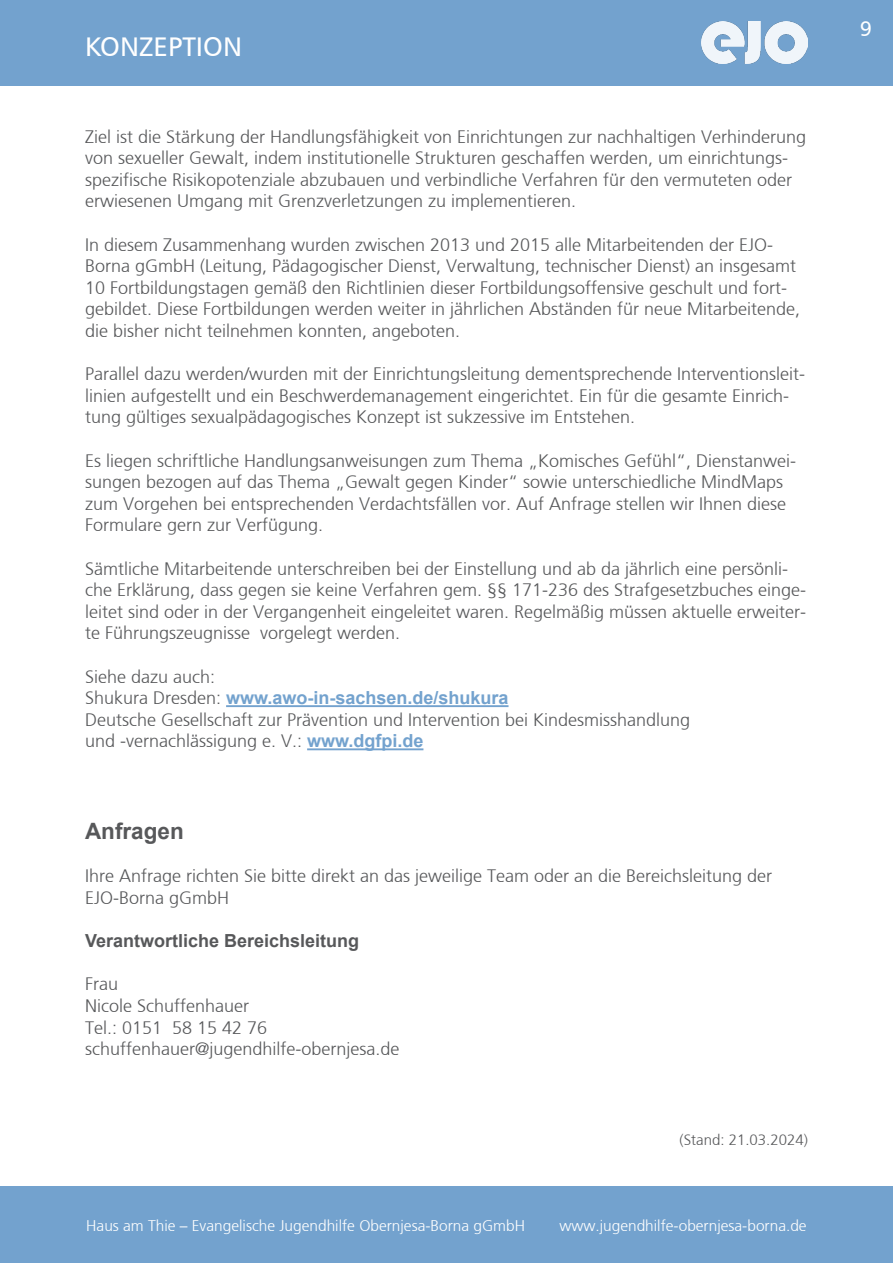
<style>
.page{position:relative;width:893px;height:1263px;background:#fff}
.page>*{position:absolute;margin:0;border:0;box-sizing:border-box;transform-origin:0 0}
.t1{font:27px "Frutiger";color:#fff}
.t2{font:700 22.5px "Arial";color:#57585a}
.t3{font:21px "Frutiger";color:#fff}
.t4{font:300 18px/21.6px "Frutiger";color:#57585a}
.t5{font:700 18px "Arial";color:#73a2ce}
.t6{font:700 18px "Arial";color:#57585a}
.t7{font:300 15.45px "Frutiger";color:#fff}
.t8{font:300 15px "Frutiger";color:#57585a}
.s1{font-family:"Frutiger";font-weight:300;color:#57585a}
.s2{font-family:"Arial";font-weight:700;color:#73a2ce}
</style>
<div class="page">
<div style="left:0;top:0;width:893px;height:85px;background:#73a2ce"></div>
<img style="left:702px;top:21px;width:106px;height:43px">
<hr style="left:226px;top:705px;width:282px;height:2px;background:#73a2ce">
<hr style="left:307px;top:748px;width:116px;height:2px;background:#73a2ce">
<div style="left:0;top:1186px;width:893px;height:77px;background:#73a2ce"></div>
<p class="t1" style="left:85px;top:29px;width:158px">KONZEPTION</p>
<p class="t4" style="left:85px;top:126px;width:723px">Ziel ist die Stärkung der Handlungsfähigkeit von Einrichtungen zur nachhaltigen Verhinderung von sexueller Gewalt, indem institutionelle Strukturen geschaffen werden, um einrichtungs&shy;spezifische Risikopotenziale abzubauen und verbindliche Verfahren für den vermuteten oder erwiesenen Umgang mit Grenzverletzungen zu implementieren.</p>
<p class="t4" style="left:85px;top:234px;width:717px">In diesem Zusammenhang wurden zwischen 2013 und 2015 alle Mitarbeitenden der EJO-Borna gGmbH (Leitung, Pädagogischer Dienst, Verwaltung, technischer Dienst) an insgesamt 10 Fortbildungstagen gemäß den Richtlinien dieser Fortbildungsoffensive geschult und fort&shy;gebildet. Diese Fortbildungen werden weiter in jährlichen Abständen für neue Mitarbeitende, die bisher nicht teilnehmen konnten, angeboten.</p>
<p class="t4" style="left:85px;top:363px;width:722px">Parallel dazu werden/wurden mit der Einrichtungsleitung dementsprechende Interventionsleit&shy;linien aufgestellt und ein Beschwerdemanagement eingerichtet. Ein für die gesamte Einrich&shy;tung gültiges sexualpädagogisches Konzept ist sukzessive im Entstehen.</p>
<p class="t4" style="left:85px;top:450px;width:713px">Es liegen schriftliche Handlungsanweisungen zum Thema „Komisches Gefühl“, Dienstanwei&shy;sungen bezogen auf das Thema „Gewalt gegen Kinder“ sowie unterschiedliche MindMaps zum Vorgehen bei entsprechenden Verdachtsfällen vor. Auf Anfrage stellen wir Ihnen diese Formulare gern zur Verfügung.</p>
<p class="t4" style="left:85px;top:558px;width:723px">Sämtliche Mitarbeitende unterschreiben bei der Einstellung und ab da jährlich eine persönli&shy;che Erklärung, dass gegen sie keine Verfahren gem. §§ 171-236 des Strafgesetzbuches einge&shy;leitet sind oder in der Vergangenheit eingeleitet waren. Regelmäßig müssen aktuelle erweiter&shy;te Führungszeugnisse vorgelegt werden.</p>
<p class="t4" style="left:85px;top:666px;width:132px">Siehe dazu auch:</p>
<p class="t5" style="left:85px;top:685px;width:425px"><span class="s1">Shukura Dresden:</span> www.awo-in-sachsen.de/shukura</p>
<p class="t4" style="left:85px;top:709px;width:607px">Deutsche Gesellschaft zur Prävention und Intervention bei Kindesmisshandlung und -vernachlässigung e. V.: <span class="s2">www.dgfpi.de</span></p>
<p class="t2" style="left:85px;top:815px;width:100px">Anfragen</p>
<p class="t4" style="left:85px;top:865px;width:689px">Ihre Anfrage richten Sie bitte direkt an das jeweilige Team oder an die Bereichsleitung der<br>EJO-Borna gGmbH</p>
<p class="t6" style="left:85px;top:928px;width:276px">Verantwortliche Bereichsleitung</p>
<p class="t4" style="left:85px;top:973px;width:34px">Frau</p>
<p class="t4" style="left:85px;top:995px;width:166px">Nicole Schuffenhauer</p>
<p class="t4" style="left:85px;top:1017px;width:184px">Tel.: 0151 58 15 42 76</p>
<p class="t4" style="left:85px;top:1038px;width:316px">schuffenhauer@jugendhilfe-obernjesa.de</p>
<p class="t8" style="left:679px;top:1131px;width:130px">(Stand: 21.03.2024)</p>
<p class="t7" style="left:86px;top:1217px;width:440px">Haus am Thie – Evangelische Jugendhilfe Obernjesa-Borna gGmbH</p>
<p class="t7" style="left:559px;top:1217px;width:249px">www.jugendhilfe-obernjesa-borna.de</p>
<p class="t3" style="left:860px;top:16px;width:14px">9</p>
</div>
